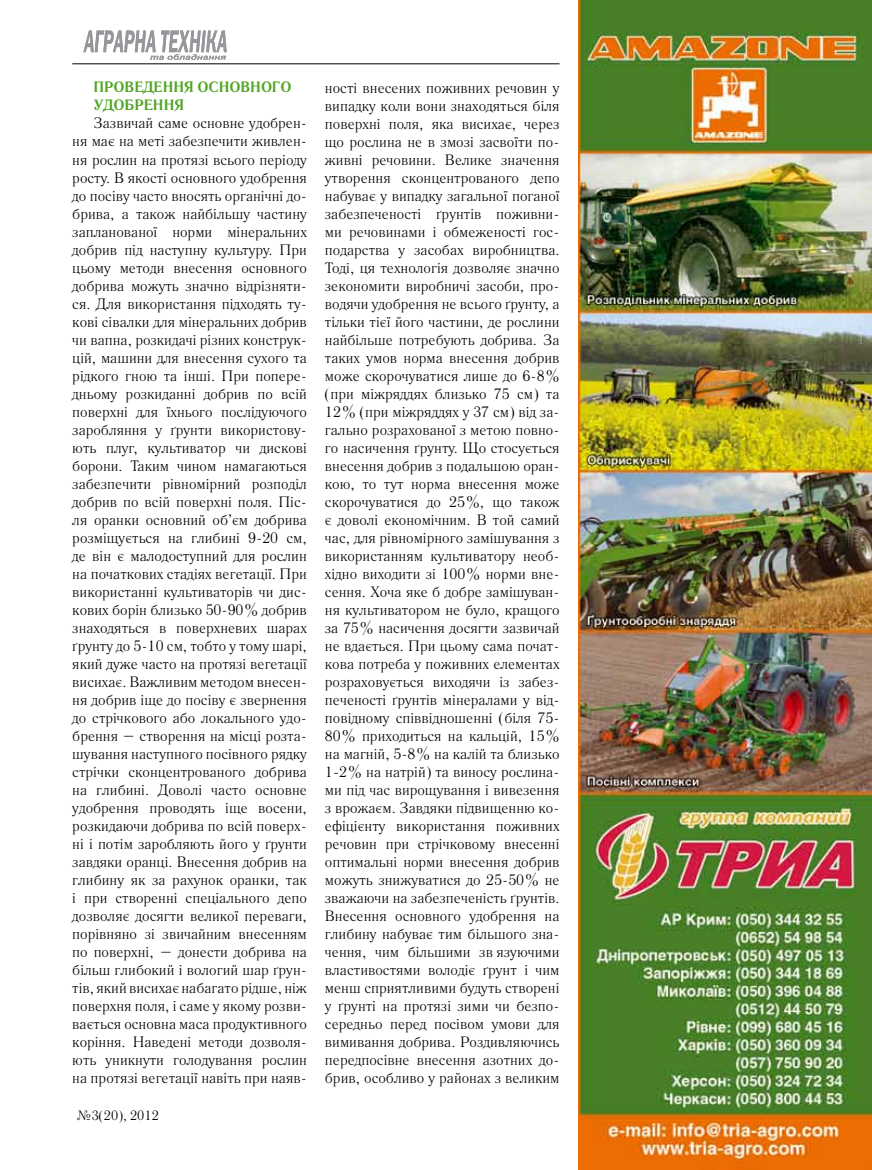
<style>
.page{position:relative;width:872px;height:1170px;background:#fff}
.page>*{position:absolute;margin:0;border:0;box-sizing:border-box;transform-origin:0 0}
.t1{font:15px/18px "Literaturnaya C";color:#000;text-align:justify}
.t2{font:700 15px/18px "Literaturnaya C";color:#52a625}
.t3{font:13.5px "Literaturnaya C";color:#000}
</style>
<div class="page">
<svg style="left:83px;top:31px;width:144px;height:29px"></svg>
<hr style="left:72px;top:63px;width:487px;height:1px;background:#000">
<img style="left:578px;top:0;width:294px;height:1169px">
<p class="t2" style="left:94px;top:78px;width:199px">Проведення основного удобрення</p>
<p class="t1" style="left:72px;top:114px;width:236px;text-indent:21px">Зазвичай саме основне удобрен&shy;ня має на меті забезпечити живлен&shy;ня рослин на протязі всього періоду росту. В якості основного удобрення до посіву часто вносять органічні до&shy;брива, а також найбільшу частину запланованої норми мінеральних добрив під наступну культуру. При цьому методи внесення основного добрива можуть значно відрізняти&shy;ся. Для використання підходять ту&shy;кові сівалки для мінеральних добрив чи вапна, розкидачі різних конструк&shy;цій, машини для внесення сухого та рідкого гною та інші. При попере&shy;дньому розкиданні добрив по всій поверхні для їхнього послідуючого заробляння у ґрунти використову&shy;ють плуг, культиватор чи дискові борони. Таким чином намагаються забезпечити рівномірний розподіл добрив по всій поверхні поля. Піс&shy;ля оранки основний об’єм добрива розміщується на глибині 9-20 см, де він є малодоступний для рослин на початкових стадіях вегетації. При використанні культиваторів чи дис&shy;кових борін близько 50-90% добрив знаходяться в поверхневих шарах ґрунту до 5-10 см, тобто у тому шарі, який дуже часто на протязі вегетації висихає. Важливим методом внесен&shy;ня добрив іще до посіву є звернення до стрічкового або локального удо&shy;брення – створення на місці розта&shy;шування наступного посівного рядку стрічки сконцентрованого добрива на глибині. Доволі часто основне удобрення проводять іще восени, розкидаючи добрива по всій поверх&shy;ні і потім заробляють його у ґрунти завдяки оранці. Внесення добрив на глибину як за рахунок оранки, так і при створенні спеціального депо дозволяє досягти великої переваги, порівняно зі звичайним внесенням по поверхні, – донести добрива на більш глибокий і вологий шар ґрун&shy;тів, який висихає набагато рідше, ніж поверхня поля, і саме у якому розви&shy;вається основна маса продуктивного коріння. Наведені методи дозволя&shy;ють уникнути голодування рослин на протязі вегетації навіть при наяв-</p>
<p class="t3" style="left:77px;top:1107px;width:84px">№3(20), 2012</p>
<p class="t1" style="left:325px;top:78px;width:236px">ності внесених поживних речовин у випадку коли вони знаходяться біля поверхні поля, яка висихає, через що рослина не в змозі засвоїти по&shy;живні речовини. Велике значення утворення сконцентрованого депо набуває у випадку загальної поганої забезпеченості ґрунтів поживни&shy;ми речовинами і обмеженості гос&shy;подарства у засобах виробництва.<br>Тоді, ця технологія дозволяє значно зекономити виробничі засоби, про&shy;водячи удобрення не всього ґрунту, а тільки тієї його частини, де рослини найбільше потребують добрива. За таких умов норма внесення добрив може скорочуватися лише до 6-8% (при міжряддях близько 75 см) та 12% (при міжряддях у 37 см) від за&shy;гально розрахованої з метою повно&shy;го насичення ґрунту. Що стосується внесення добрив з подальшою оран&shy;кою, то тут норма внесення може скорочуватися до 25%, що також є доволі економічним. В той самий час, для рівномірного замішування з використанням культиватору необ&shy;хідно виходити зі 100% норми вне&shy;сення. Хоча яке б добре замішуван&shy;ня культиватором не було, кращого за 75% насичення досягти зазвичай не вдається. При цьому сама почат&shy;кова потреба у поживних елементах розраховується виходячи із забез&shy;печеності ґрунтів мінералами у від&shy;повідному співвідношенні (біля 75- 80% приходиться на кальцій, 15% на магній, 5-8% на калій та близько 1-2% на натрій) та виносу рослина&shy;ми під час вирощування і вивезення з врожаєм. Завдяки підвищенню ко&shy;ефіцієнту використання поживних речовин при стрічковому внесенні оптимальні норми внесення добрив можуть знижуватися до 25-50% не зважаючи на забезпеченість ґрунтів.<br>Внесення основного удобрення на глибину набуває тим більшого зна&shy;чення, чим більшими зв´язуючими властивостями володіє ґрунт і чим менш сприятливими будуть створені у ґрунті на протязі зими чи безпо&shy;середньо перед посівом умови для вимивання добрива. Роздивляючись передпосівне внесення азотних до&shy;брив, особливо у районах з великим</p>
</div>
